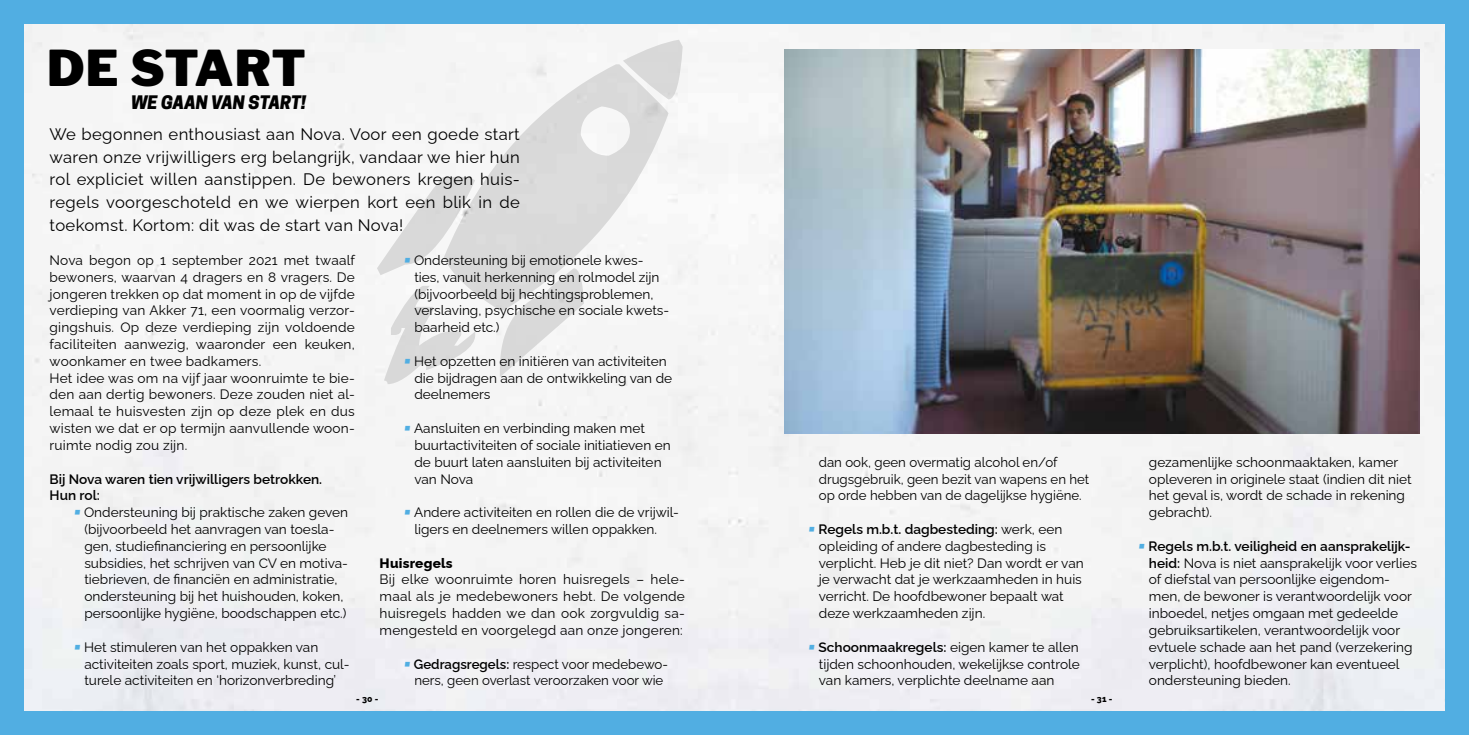
<style>
.page{position:relative;width:1469px;height:735px;background:#fff}
.page>*{position:absolute;margin:0;border:0;box-sizing:border-box;transform-origin:0 0}
.t1{font:900 49px "Libre Franklin";letter-spacing:.01em;color:#000}
.t2{font:italic 800 17.5px "Cooper Hewitt";color:#000}
.t3{font:16.62px/22.8px "Raleway";letter-spacing:.02em;color:#000;text-align:justify}
.t4{font:13.65px/16.8px "Raleway";color:#000}
.t5{font:600 13.65px/16.8px "Raleway";color:#000}
.t6{font:800 13.65px "Raleway";letter-spacing:.015em;color:#000}
.t7{font:800 8.75px "Raleway";color:#000}
.s1{font-family:"Cooper Hewitt";font-weight:800;font-style:italic;color:#51aee2}
.s2{font-weight:600}
</style>
<div class="page">
<div style="left:0;top:0;width:1468px;height:734px;background:#51aee2"></div>
<img style="left:25px;top:25px;width:1419px;height:684px">
<img style="left:784px;top:50px;width:635px;height:383px">
<svg style="left:377px;top:40px;width:305px;height:344px"></svg>
<h1 class="t1" style="left:47px;top:30px;width:260px">DE START</h1>
<p class="t2" style="left:131px;top:92px;width:176px">WE GAAN VAN START!</p>
<p class="t3" style="left:50px;top:121px;width:472px">We begonnen enthousiast aan Nova. Voor een goede start waren onze vrijwilligers erg belangrijk, vandaar we hier hun rol expliciet willen aanstippen. De bewoners kregen huis&shy;regels voorgeschoteld en we wierpen kort een blik in de toekomst. Kortom: dit was de start van Nova!</p>
<p class="t4" style="left:50px;top:250px;width:307px">Nova begon op 1 september 2021 met twaalf bewoners, waarvan 4 dragers en 8 vragers. De jongeren trekken op dat moment in op de vijfde verdieping van Akker 71, een voormalig verzor&shy;gingshuis. Op deze verdieping zijn voldoende faciliteiten aanwezig, waaronder een keuken, woonkamer en twee badkamers.<br>Het idee was om na vijf jaar woonruimte te bie&shy;den aan dertig bewoners. Deze zouden niet al&shy;lemaal te huisvesten zijn op deze plek en dus wisten we dat er op termijn aanvullende woon&shy;ruimte nodig zou zijn.</p>
<p class="t5" style="left:50px;top:468px;width:274px">Bij Nova waren tien vrijwilligers betrokken.<br>Hun rol:</p>
<p class="t4" style="left:84px;top:502px;width:265px;text-indent:-10px"><span class="s1">•</span> Ondersteuning bij praktische zaken geven (bijvoorbeeld het aanvragen van toesla&shy;gen, studiefinanciering en persoonlijke subsidies, het schrijven van CV en motiva&shy;tiebrieven, de financiën en administratie, ondersteuning bij het huishouden, koken, persoonlijke hygiëne, boodschappen etc.)</p>
<p class="t4" style="left:84px;top:636px;width:267px;text-indent:-10px"><span class="s1">•</span> Het stimuleren van het oppakken van activiteiten zoals sport, muziek, kunst, cul&shy;turele activiteiten en ‘horizonverbreding’</p>
<p class="t4" style="left:414px;top:250px;width:256px;text-indent:-10px"><span class="s1">•</span> Ondersteuning bij emotionele kwes&shy;ties, vanuit herkenning en rolmodel zijn (bijvoorbeeld bij hechtingsproblemen, verslaving, psychische en sociale kwets&shy;baarheid etc.)</p>
<p class="t4" style="left:414px;top:351px;width:259px;text-indent:-10px"><span class="s1">•</span> Het opzetten en initiëren van activiteiten die bijdragen aan de ontwikkeling van de deelnemers</p>
<p class="t4" style="left:414px;top:418px;width:258px;text-indent:-10px"><span class="s1">•</span> Aansluiten en verbinding maken met buurtactiviteiten of sociale initiatieven en de buurt laten aansluiten bij activiteiten van Nova</p>
<p class="t4" style="left:414px;top:502px;width:266px;text-indent:-10px"><span class="s1">•</span> Andere activiteiten en rollen die de vrijwil&shy;ligers en deelnemers willen oppakken.</p>
<p class="t6" style="left:379px;top:551px;width:75px">Huisregels</p>
<p class="t4" style="left:379px;top:569px;width:307px;text-align:justify">Bij elke woonruimte horen huisregels – hele&shy;maal als je medebewoners hebt. De volgende huisregels hadden we dan ook zorgvuldig sa&shy;mengesteld en voorgelegd aan onze jongeren:</p>
<p class="t4" style="left:404px;top:653px;width:265px;text-align:center"><span class="s1">•</span> <span class="s2">Gedragsregels:</span> respect voor medebewo&shy;ners, geen overlast veroorzaken voor wie</p>
<p class="t4" style="left:818px;top:451px;width:272px">dan ook, geen overmatig alcohol en/of drugsgebruik, geen bezit van wapens en het op orde hebben van de dagelijkse hygiëne.</p>
<p class="t4" style="left:819px;top:519px;width:266px;text-indent:-10px"><span class="s1">•</span> <span class="s2">Regels m.b.t. dagbesteding:</span> werk, een opleiding of andere dagbesteding is verplicht. Heb je dit niet? Dan wordt er van je verwacht dat je werkzaamheden in huis verricht. De hoofdbewoner bepaalt wat deze werkzaamheden zijn.</p>
<p class="t4" style="left:819px;top:636px;width:262px;text-align:justify;text-indent:-10px"><span class="s1">•</span> <span class="s2">Schoonmaakregels:</span> eigen kamer te allen tijden schoonhouden, wekelijkse controle van kamers, verplichte deelname aan</p>
<p class="t7" style="left:356px;top:691px;width:24px">- 30 -</p>
<p class="t7" style="left:1091px;top:691px;width:23px">- 31 -</p>
<p class="t4" style="left:1148px;top:451px;width:264px">gezamenlijke schoonmaaktaken, kamer opleveren in originele staat (indien dit niet het geval is, wordt de schade in rekening gebracht).</p>
<p class="t4" style="left:1148px;top:536px;width:270px;text-indent:-10px"><span class="s1">•</span> <span class="s2">Regels m.b.t. veiligheid en aansprakelijk&shy;heid:</span> Nova is niet aansprakelijk voor verlies of diefstal van persoonlijke eigendom&shy;men, de bewoner is verantwoordelijk voor inboedel, netjes omgaan met gedeelde gebruiksartikelen, verantwoordelijk voor evtuele schade aan het pand (verzekering verplicht), hoofdbewoner kan eventueel ondersteuning bieden.</p>
</div>
